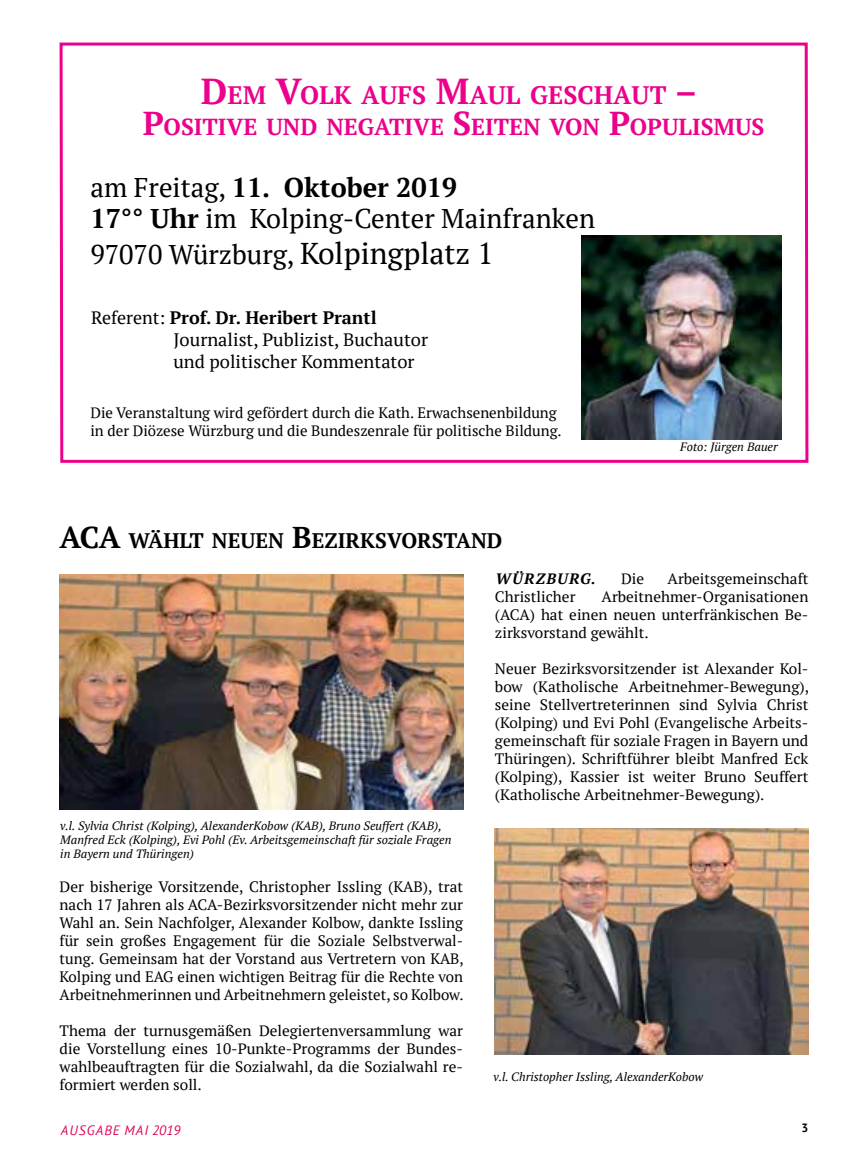
<style>
.page{position:relative;width:851px;height:1149px;background:#fff}
.page>*{position:absolute;margin:0;border:0;box-sizing:border-box;transform-origin:0 0}
.t1{font:700 30px "PT Serif";color:#000}
.t2{font:27px/30.8px "PT Serif";color:#000}
.t3{font:700 25.2px "PT Serif";color:#ec008c}
.t4{font:700 23.1px "PT Serif";color:#ec008c}
.t5{font:700 21px "PT Serif";color:#000}
.t6{font:18px/21.9px "PT Serif";color:#000}
.t7{font:15px/18px "PT Serif";color:#000;text-align:justify}
.t8{font:italic 700 15px "PT Serif";letter-spacing:.08em;color:#000}
.t9{font:italic 13.5px "PT Sans";letter-spacing:.08em;color:#df0055}
.t10{font:italic 12px/14.4px "PT Serif";color:#000}
.t11{font:700 12px "PT Sans";color:#000}
.s1{font-size:36px}
.s2{font-size:33px}
.s3{font-weight:700}
.s4{font-size:30px}
.s5{color:#fff}
.s6{font-family:"PT Sans";font-weight:700;color:#fff}
</style>
<div class="page">
<svg style="left:59px;top:42px;width:750px;height:421px"></svg>
<img style="left:581px;top:236px;width:200px;height:203px">
<img style="left:60px;top:574px;width:403px;height:235px">
<img style="left:495px;top:828px;width:313px;height:226px">
<h3 class="t3" style="left:201px;top:79px;width:498px"><span class="s1">D</span>EM <span class="s1">V</span>OLK AUFS <span class="s1">M</span>AUL GESCHAUT <span class="s1">–</span></h3>
<h3 class="t4" style="left:143px;top:111px;width:623px"><span class="s2">P</span>OSITIVE UND NEGATIVE <span class="s2">S</span>EITEN VON <span class="s2">P</span>OPULISMUS</h3>
<h2 class="t2" style="left:90px;top:171px;width:506px">am Freitag, <span class="s3">11. Oktober 2019<br>17°° Uhr</span> im Kolping-Center Mainfranken</h2>
<h2 class="t2" style="left:90px;top:238px;width:404px">97070 Würzburg, <span class="s4">Kolpingplatz 1</span></h2>
<p class="t6" style="left:173px;top:306px;width:268px;text-indent:-82px">Referent: <span class="s3">Prof. Dr. Heribert Prantl<br></span>Journalist, Publizist, Buchautor und politischer Kommentator<span class="s5">t</span><span class="s6">A-</span></p>
<p class="t7" style="left:90px;top:403px;width:473px">Die Veranstaltung wird gefördert durch die Kath. Erwachsenenbildung in der Diözese Würzburg und die Bundeszenrale für politische Bildung.</p>
<p class="t10" style="left:680px;top:439px;width:99px">Foto: Jürgen Bauer</p>
<h1 class="t1" style="left:60px;top:517px;width:22px">ACA</h1>
<h3 class="t5" style="left:128px;top:526px;width:374px">WÄHLT NEUEN <span class="s4">B</span>EZIRKSVORSTAND</h3>
<p class="t8" style="left:495px;top:568px;width:102px">WÜRZBURG.</p>
<p class="t7" style="left:621px;top:569px;width:25px">Die</p>
<p class="t7" style="left:667px;top:569px;width:142px">Arbeitsgemeinschaft</p>
<p class="t7" style="left:495px;top:587px;width:82px">Christlicher</p>
<p class="t7" style="left:495px;top:587px;width:315px;text-indent:107px">Arbeitnehmer-Organisationen (ACA) hat einen neuen unterfränkischen Be&shy;zirksvorstand gewählt.</p>
<p class="t7" style="left:495px;top:659px;width:315px">Neuer Bezirksvorsitzender ist Alexander Kol&shy;bow (Katholische Arbeitnehmer-Bewegung), seine Stellvertreterinnen sind Sylvia Christ (Kolping) und Evi Pohl (Evangelische Arbeits&shy;gemeinschaft für soziale Fragen in Bayern und Thüringen). Schriftführer bleibt Manfred Eck (Kolping), Kassier ist weiter Bruno Seuffert (Katholische Arbeitnehmer-Bewegung).</p>
<p class="t10" style="left:60px;top:817px;width:392px">v.l. Sylvia Christ (Kolping), AlexanderKobow (KAB), Bruno Seuffert (KAB),<br>Manfred Eck (Kolping), Evi Pohl (Ev. Arbeitsgemeinschaft für soziale Fragen in Bayern und Thüringen)</p>
<p class="t7" style="left:60px;top:877px;width:405px">Der bisherige Vorsitzende, Christopher Issling (KAB), trat nach 17 Jahren als ACA-Bezirksvorsitzender nicht mehr zur Wahl an. Sein Nachfolger, Alexander Kolbow, dankte Issling für sein großes Engagement für die Soziale Selbstverwal&shy;tung. Gemeinsam hat der Vorstand aus Vertretern von KAB, Kolping und EAG einen wichtigen Beitrag für die Rechte von Arbeitnehmerinnen und Arbeitnehmern geleistet, so Kolbow.</p>
<p class="t7" style="left:60px;top:1021px;width:405px">Thema der turnusgemäßen Delegiertenversammlung war die Vorstellung eines 10-Punkte-Programms der Bundes&shy;wahlbeauftragten für die Sozialwahl, da die Sozialwahl re&shy;formiert werden soll.</p>
<p class="t10" style="left:493px;top:1068px;width:211px">v.l. Christopher Issling, AlexanderKobow</p>
<p class="t9" style="left:61px;top:1121px;width:121px">AUSGAB E MAI 2019</p>
<p class="t11" style="left:801px;top:1119px;width:8px">3</p>
</div>
